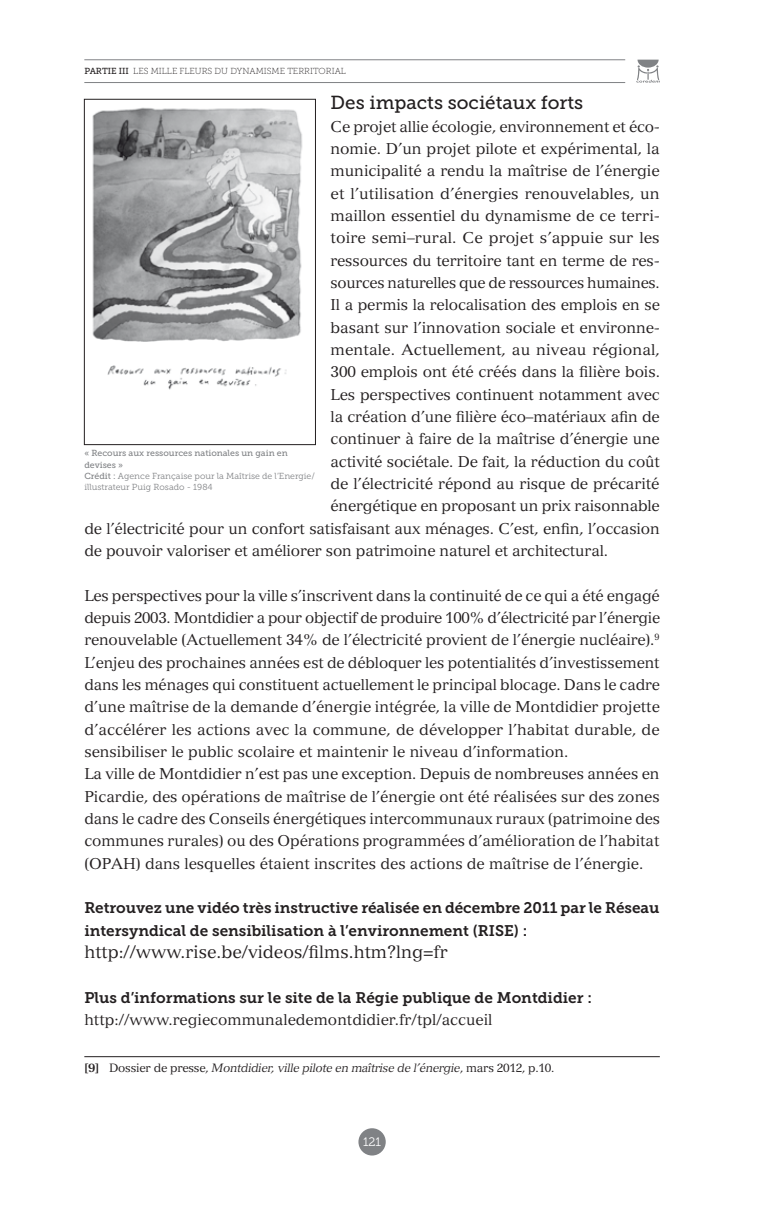
<style>
.page{position:relative;width:769px;height:1206px;background:#fff}
.page>*{position:absolute;margin:0;border:0;box-sizing:border-box;transform-origin:0 0}
.t1{font:18.9px "Museo Slab 500";color:#231f20}
.t2{font:17.5px "Versailles LT";color:#231f20}
.t3{font:15.4px/22.4px "Versailles LT";letter-spacing:-.005em;color:#231f20}
.t4{font:15.4px/22.4px "Museo Slab 700";color:#231f20}
.t5{font:12.25px "Museo Slab 300";color:#fff}
.t6{font:italic 11.9px "Versailles LT";letter-spacing:-.02em;color:#231f20}
.t7{font:8.75px/11.4px "Museo Slab 300";color:#808285}
.t8{font:8.75px/11.4px "Museo Slab 500";color:#808285}
.t9{font:8.75px "Museo Slab 100";color:#231f20}
.s1{font-family:"Museo Slab 500"}
.s2{font-weight:700;font-style:normal}
.s3{font-style:normal}
</style>
<div class="page">
<hr style="left:84px;top:59px;width:541px;height:1px;background:#808285">
<hr style="left:84px;top:82px;width:541px;height:1px;background:#808285">
<svg style="left:636px;top:60px;width:24px;height:23px"></svg>
<div style="left:358px;top:1128px;width:28px;height:27px;background:#808285;border-radius:50%"></div>
<hr style="left:84px;top:1056px;width:576px;height:1px;background:#231f20">
<img style="left:92px;top:107px;width:211px;height:283px">
<div style="left:84px;top:99px;width:232px;height:346px;border:1px solid #231f20"></div>
<p class="t9" style="left:84px;top:66px;width:263px"><span class="s1">PARTIE III</span> LES MILLE FLEURS DU DYNAMISME TERRITORIAL</p>
<p class="t1" style="left:331px;top:92px;width:254px">Des impacts sociétaux forts</p>
<p class="t3" style="left:331px;top:115px;width:331px">Ce projet allie écologie, environnement et éco-</p>
<p class="t3" style="left:331px;top:137px;width:331px">nomie. D’un projet pilote et expérimental, la</p>
<p class="t3" style="left:331px;top:160px;width:331px">municipalité a rendu la maîtrise de l’énergie</p>
<p class="t3" style="left:331px;top:182px;width:331px">et l’utilisation d’énergies renouvelables, un</p>
<p class="t3" style="left:331px;top:204px;width:331px">maillon essentiel du dynamisme de ce terri-</p>
<p class="t3" style="left:331px;top:226px;width:331px">toire semi–rural. Ce projet s’appuie sur les</p>
<p class="t3" style="left:331px;top:249px;width:331px">ressources du territoire tant en terme de res-</p>
<p class="t3" style="left:331px;top:271px;width:331px">sources naturelles que de ressources humaines.</p>
<p class="t3" style="left:331px;top:293px;width:331px">Il a permis la relocalisation des emplois en se</p>
<p class="t3" style="left:331px;top:316px;width:331px">basant sur l’innovation sociale et environne-</p>
<p class="t3" style="left:331px;top:338px;width:331px">mentale. Actuellement, au niveau régional,</p>
<p class="t3" style="left:331px;top:360px;width:331px">300 emplois ont été créés dans la filière bois.</p>
<p class="t3" style="left:331px;top:383px;width:331px">Les perspectives continuent notamment avec</p>
<p class="t3" style="left:331px;top:405px;width:331px">la création d’une filière éco–matériaux afin de</p>
<p class="t3" style="left:331px;top:427px;width:331px">continuer à faire de la maîtrise d’énergie une</p>
<p class="t3" style="left:331px;top:450px;width:331px">activité sociétale. De fait, la réduction du coût</p>
<p class="t3" style="left:331px;top:472px;width:330px">de l’électricité répond au risque de précarité</p>
<p class="t3" style="left:331px;top:494px;width:331px">énergétique en proposant un prix raisonnable</p>
<p class="t3" style="left:84px;top:517px;width:577px">de l’électricité pour un confort satisfaisant aux ménages. C’est, enfin, l’occasion</p>
<p class="t3" style="left:84px;top:539px;width:525px">de pouvoir valoriser et améliorer son patrimoine naturel et architectural.</p>
<p class="t3" style="left:84px;top:584px;width:577px">Les perspectives pour la ville s’inscrivent dans la continuité de ce qui a été engagé depuis 2003. Montdidier a pour objectif de produire 100% d’électricité par l’énergie renouvelable (Actuellement 34% de l’électricité provient de l’énergie nucléaire).<sup>9<br></sup>L’enjeu des prochaines années est de débloquer les potentialités d’investissement dans les ménages qui constituent actuellement le principal blocage. Dans le cadre d’une maîtrise de la demande d’énergie intégrée, la ville de Montdidier projette d’accélérer les actions avec la commune, de développer l’habitat durable, de sensibiliser le public scolaire et maintenir le niveau d’information.<br>La ville de Montdidier n’est pas une exception. Depuis de nombreuses années en Picardie, des opérations de maîtrise de l’énergie ont été réalisées sur des zones dans le cadre des Conseils énergétiques intercommunaux ruraux (patrimoine des communes rurales) ou des Opérations programmées d’amélioration de l’habitat (OPAH) dans lesquelles étaient inscrites des actions de maîtrise de l’énergie.</p>
<p class="t4" style="left:84px;top:896px;width:577px">Retrouvez une vidéo très instructive réalisée en décembre 2011 par le Réseau intersyndical de sensibilisation à l’environnement (RISE) :</p>
<p class="t2" style="left:84px;top:941px;width:365px">http://www.rise.be/videos/films.htm?lng=fr</p>
<p class="t4" style="left:84px;top:986px;width:509px">Plus d’informations sur le site de la Régie publique de Montdidier :</p>
<p class="t3" style="left:84px;top:1008px;width:410px">http://www.regiecommunaledemontdidier.fr/tpl/accueil</p>
<p class="t6" style="left:84px;top:1060px;width:472px"><span class="s2">[9]</span> <span class="s3">Dossier de presse,</span> Montdidier, ville pilote en maîtrise de l’énergie<span class="s3">, mars 2012, p.10.</span></p>
<p class="t8" style="left:84px;top:447px;width:205px">« Recours aux ressources nationales un gain en devises »</p>
<p class="t7" style="left:84px;top:470px;width:232px"><span class="s1">Crédit :</span> Agence Française pour la Maîtrise de l’Energie/ illustrateur Puig Rosado - 1984</p>
<p class="t5" style="left:363px;top:1135px;width:20px">121</p>
</div>
